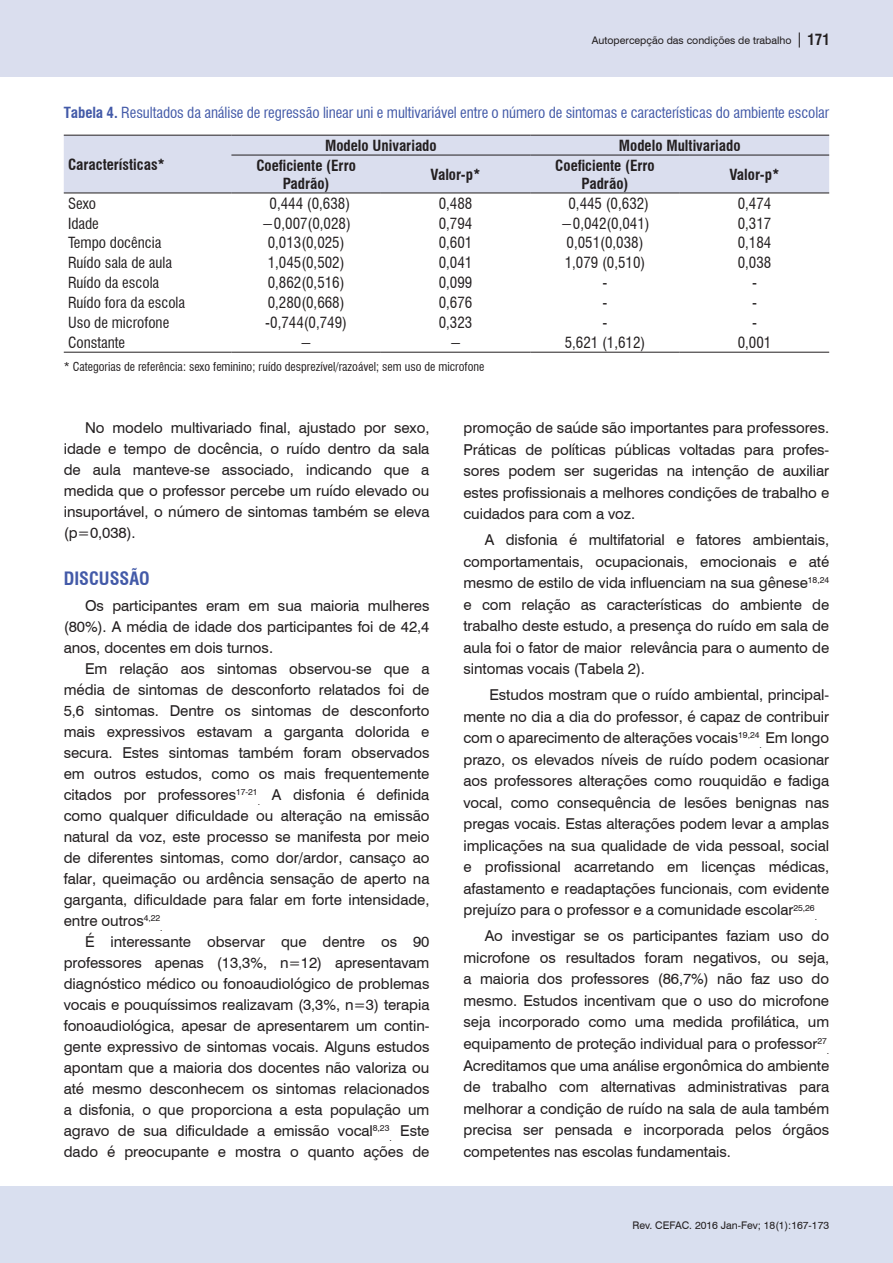
<style>
.page{position:relative;width:893px;height:1263px;background:#fff}
.page>*{position:absolute;margin:0;border:0;box-sizing:border-box;transform-origin:0 0}
.Nivel_1{font:700 condensed 18px "Swiss 721 BT";color:#435aa8}
.Corpo_do_texto{font:15px/21.6px "Swiss 721 BT";letter-spacing:-.005em;color:#231f20;text-align:justify}
.Texto_tabelas{font:condensed 15px "Swiss 721 BT";color:#231f20}
.Titulo_tabelas_e_gr{font:condensed 15px "Swiss 721 BT";letter-spacing:-.005em;color:#435aa8}
.Texto_tabelas-2{font:700 condensed 15px/18px "Swiss 721 BT";color:#231f20;text-align:center}
.Legendas{font:condensed 12px "Swiss 721 BT";color:#231f20}
.t1{font:10.5px "Swiss 721 BT";color:#231f20}
.Corpo_do_texto-2{font:8.7px "Swiss 721 BT";color:#231f20}
.s1{font-size:15px}
.s2{font-weight:700;font-stretch:condensed;font-size:15px}
.s3{font-weight:700}
</style>
<div class="page">
<div style="left:0;top:0;width:893px;height:77px;background:#dadeee"></div>
<div style="left:0;top:1186px;width:893px;height:77px;background:#d9dfef"></div>
<div style="left:64px;top:136px;width:765px;height:57px;background:#dadeee"></div>
<svg style="left:64px;top:351px;width:765px;height:1px"></svg>
<hr style="left:231px;top:155px;width:150px;height:1px;background:#231f20">
<hr style="left:381px;top:155px;width:149px;height:1px;background:#231f20">
<hr style="left:530px;top:155px;width:150px;height:1px;background:#231f20">
<hr style="left:680px;top:155px;width:149px;height:1px;background:#231f20">
<hr style="left:64px;top:135px;width:167px;height:1px;background:#231f20">
<hr style="left:231px;top:135px;width:150px;height:1px;background:#231f20">
<hr style="left:381px;top:135px;width:149px;height:1px;background:#231f20">
<hr style="left:530px;top:135px;width:150px;height:1px;background:#231f20">
<hr style="left:680px;top:135px;width:149px;height:1px;background:#231f20">
<hr style="left:64px;top:193px;width:167px;height:1px;background:#231f20">
<hr style="left:231px;top:193px;width:150px;height:1px;background:#231f20">
<hr style="left:381px;top:193px;width:149px;height:1px;background:#231f20">
<hr style="left:530px;top:193px;width:150px;height:1px;background:#231f20">
<hr style="left:680px;top:193px;width:149px;height:1px;background:#231f20">
<hr style="left:64px;top:352px;width:167px;height:1px;background:#231f20">
<hr style="left:231px;top:352px;width:150px;height:1px;background:#231f20">
<hr style="left:381px;top:352px;width:149px;height:1px;background:#231f20">
<hr style="left:530px;top:352px;width:150px;height:1px;background:#231f20">
<hr style="left:680px;top:352px;width:149px;height:1px;background:#231f20">
<p class="t1" style="left:592px;top:33px;width:240px">Autopercepção das condições de trabalho <span class="s1">|</span> <span class="s2">171</span></p>
<p class="Titulo_tabelas_e_gr" style="left:64px;top:103px;width:767px"><span class="s3">Tabela 4.</span> Resultados da análise de regressão linear uni e multivariável entre o número de sintomas e características do ambiente escolar</p>
<p class="Texto_tabelas-2" style="left:68px;top:155px;width:99px">Características*</p>
<p class="Texto_tabelas-2" style="left:325px;top:136px;width:113px">Modelo Univariado</p>
<p class="Texto_tabelas-2" style="left:619px;top:136px;width:123px">Modelo Multivariado</p>
<p class="Texto_tabelas-2" style="left:256px;top:156px;width:101px">Coeficiente (Erro<br>Padrão)</p>
<p class="Texto_tabelas-2" style="left:430px;top:165px;width:52px">Valor-p*</p>
<p class="Texto_tabelas-2" style="left:555px;top:156px;width:101px">Coeficiente (Erro<br>Padrão)</p>
<p class="Texto_tabelas-2" style="left:729px;top:165px;width:52px">Valor-p*</p>
<p class="Texto_tabelas" style="left:68px;top:194px;width:29px">Sexo</p>
<p class="Texto_tabelas" style="left:270px;top:194px;width:82px">0,444 (0,638)</p>
<p class="Texto_tabelas" style="left:439px;top:194px;width:35px">0,488</p>
<p class="Texto_tabelas" style="left:568px;top:194px;width:82px">0,445 (0,632)</p>
<p class="Texto_tabelas" style="left:738px;top:194px;width:35px">0,474</p>
<p class="Texto_tabelas" style="left:68px;top:214px;width:32px">Idade</p>
<p class="Texto_tabelas" style="left:261px;top:214px;width:91px">−0,007(0,028)</p>
<p class="Texto_tabelas" style="left:439px;top:214px;width:35px">0,794</p>
<p class="Texto_tabelas" style="left:560px;top:214px;width:91px">−0,042(0,041)</p>
<p class="Texto_tabelas" style="left:738px;top:214px;width:35px">0,317</p>
<p class="Texto_tabelas" style="left:68px;top:234px;width:95px">Tempo docência</p>
<p class="Texto_tabelas" style="left:268px;top:234px;width:78px">0,013(0,025)</p>
<p class="Texto_tabelas" style="left:439px;top:234px;width:35px">0,601</p>
<p class="Texto_tabelas" style="left:567px;top:234px;width:78px">0,051(0,038)</p>
<p class="Texto_tabelas" style="left:738px;top:234px;width:35px">0,184</p>
<p class="Texto_tabelas" style="left:68px;top:254px;width:106px">Ruído sala de aula</p>
<p class="Texto_tabelas" style="left:268px;top:254px;width:78px">1,045(0,502)</p>
<p class="Texto_tabelas" style="left:439px;top:254px;width:35px">0,041</p>
<p class="Texto_tabelas" style="left:565px;top:254px;width:82px">1,079 (0,510)</p>
<p class="Texto_tabelas" style="left:738px;top:254px;width:35px">0,038</p>
<p class="Texto_tabelas" style="left:68px;top:274px;width:93px">Ruído da escola</p>
<p class="Texto_tabelas" style="left:268px;top:274px;width:78px">0,862(0,516)</p>
<p class="Texto_tabelas" style="left:439px;top:274px;width:35px">0,099</p>
<p class="Texto_tabelas" style="left:603px;top:274px;width:6px">-</p>
<p class="Texto_tabelas" style="left:752px;top:274px;width:6px">-</p>
<p class="Texto_tabelas" style="left:68px;top:294px;width:119px">Ruído fora da escola</p>
<p class="Texto_tabelas" style="left:268px;top:294px;width:78px">0,280(0,668)</p>
<p class="Texto_tabelas" style="left:439px;top:294px;width:35px">0,676</p>
<p class="Texto_tabelas" style="left:603px;top:294px;width:6px">-</p>
<p class="Texto_tabelas" style="left:752px;top:294px;width:6px">-</p>
<p class="Texto_tabelas" style="left:68px;top:314px;width:103px">Uso de microfone</p>
<p class="Texto_tabelas" style="left:265px;top:314px;width:83px">-0,744(0,749)</p>
<p class="Texto_tabelas" style="left:439px;top:314px;width:35px">0,323</p>
<p class="Texto_tabelas" style="left:603px;top:314px;width:6px">-</p>
<p class="Texto_tabelas" style="left:752px;top:314px;width:6px">-</p>
<p class="Texto_tabelas" style="left:68px;top:333px;width:59px">Constante</p>
<p class="Texto_tabelas" style="left:300px;top:333px;width:14px">−</p>
<p class="Texto_tabelas" style="left:449px;top:333px;width:14px">−</p>
<p class="Texto_tabelas" style="left:565px;top:333px;width:82px">5,621 (1,612)</p>
<p class="Texto_tabelas" style="left:738px;top:333px;width:35px">0,001</p>
<p class="Legendas" style="left:64px;top:360px;width:422px">* Categorias de referência: sexo feminino; ruído desprezível/razoável; sem uso de microfone</p>
<p class="Corpo_do_texto" style="left:64px;top:417px;width:367px;line-height:21px;text-indent:21px">No modelo multivariado final, ajustado por sexo, idade e tempo de docência, o ruído dentro da sala de aula manteve-se associado, indicando que a medida que o professor percebe um ruído elevado ou insuportável, o número de sintomas também se eleva (p=0,038).</p>
<p class="Nivel_1" style="left:64px;top:568px;width:88px">DISCUSSÃO</p>
<p class="Corpo_do_texto" style="left:64px;top:594px;width:367px;line-height:21px;text-indent:21px">Os participantes eram em sua maioria mulheres (80%). A média de idade dos participantes foi de 42,4 anos, docentes em dois turnos.</p>
<p class="Corpo_do_texto" style="left:64px;top:657px;width:367px;line-height:21px;text-indent:21px">Em relação aos sintomas observou-se que a média de sintomas de desconforto relatados foi de 5,6 sintomas. Dentre os sintomas de desconforto mais expressivos estavam a garganta dolorida e secura. Estes sintomas também foram observados em outros estudos, como os mais frequentemente citados por professores<sup>17-21</sup><sub>.</sub> A disfonia é definida como qualquer dificuldade ou alteração na emissão natural da voz, este processo se manifesta por meio de diferentes sintomas, como dor/ardor, cansaço ao falar, queimação ou ardência sensação de aperto na garganta, dificuldade para falar em forte intensidade, entre outros<sup>4,22</sup></p>
<p class="Corpo_do_texto-2" style="left:160px;top:921px;width:4px">.</p>
<p class="Corpo_do_texto" style="left:64px;top:930px;width:367px;line-height:21px;text-indent:21px">É interessante observar que dentre os 90 professores apenas (13,3%, n=12) apresentavam diagnóstico médico ou fonoaudiológico de problemas vocais e pouquíssimos realizavam (3,3%, n=3) terapia fonoaudiológica, apesar de apresentarem um contin&shy;gente expressivo de sintomas vocais. Alguns estudos apontam que a maioria dos docentes não valoriza ou até mesmo desconhecem os sintomas relacionados a disfonia, o que proporciona a esta população um agravo de sua dificuldade a emissão vocal<sup>8,23</sup><sub>.</sub> Este dado é preocupante e mostra o quanto ações de</p>
<p class="Corpo_do_texto" style="left:463px;top:416px;width:367px">promoção de saúde são importantes para professores.<br>Práticas de políticas públicas voltadas para profes&shy;sores podem ser sugeridas na intenção de auxiliar estes profissionais a melhores condições de trabalho e cuidados para com a voz.</p>
<p class="Corpo_do_texto" style="left:463px;top:528px;width:367px;text-indent:21px">A disfonia é multifatorial e fatores ambientais, comportamentais, ocupacionais, emocionais e até mesmo de estilo de vida influenciam na sua gênese<sup>18,24 </sup>e com relação as características do ambiente de trabalho deste estudo, a presença do ruído em sala de aula foi o fator de maior relevância para o aumento de sintomas vocais (Tabela 2).</p>
<p class="Corpo_do_texto" style="left:463px;top:683px;width:367px;text-indent:26px">Estudos mostram que o ruído ambiental, principal&shy;mente no dia a dia do professor, é capaz de contribuir com o aparecimento de alterações vocais<sup>19,24</sup><sub>.</sub> Em longo prazo, os elevados níveis de ruído podem ocasionar aos professores alterações como rouquidão e fadiga vocal, como consequência de lesões benignas nas pregas vocais. Estas alterações podem levar a amplas implicações na sua qualidade de vida pessoal, social e profissional acarretando em licenças médicas, afastamento e readaptações funcionais, com evidente prejuízo para o professor e a comunidade escolar<sup>25,26</sup></p>
<p class="Corpo_do_texto-2" style="left:815px;top:911px;width:4px">.</p>
<p class="Corpo_do_texto" style="left:463px;top:924px;width:367px;text-indent:21px">Ao investigar se os participantes faziam uso do microfone os resultados foram negativos, ou seja, a maioria dos professores (86,7%) não faz uso do mesmo. Estudos incentivam que o uso do microfone seja incorporado como uma medida profilática, um equipamento de proteção individual para o professor<sup>27</sup></p>
<p class="Corpo_do_texto-2" style="left:827px;top:1045px;width:4px">.</p>
<p class="Corpo_do_texto" style="left:463px;top:1054px;width:367px">Acreditamos que uma análise ergonômica do ambiente de trabalho com alternativas administrativas para melhorar a condição de ruído na sala de aula também precisa ser pensada e incorporada pelos órgãos competentes nas escolas fundamentais.</p>
<p class="t1" style="left:632px;top:1218px;width:198px">Rev. CEFAC. 2016 Jan-Fev; 18(1):167-173</p>
</div>
